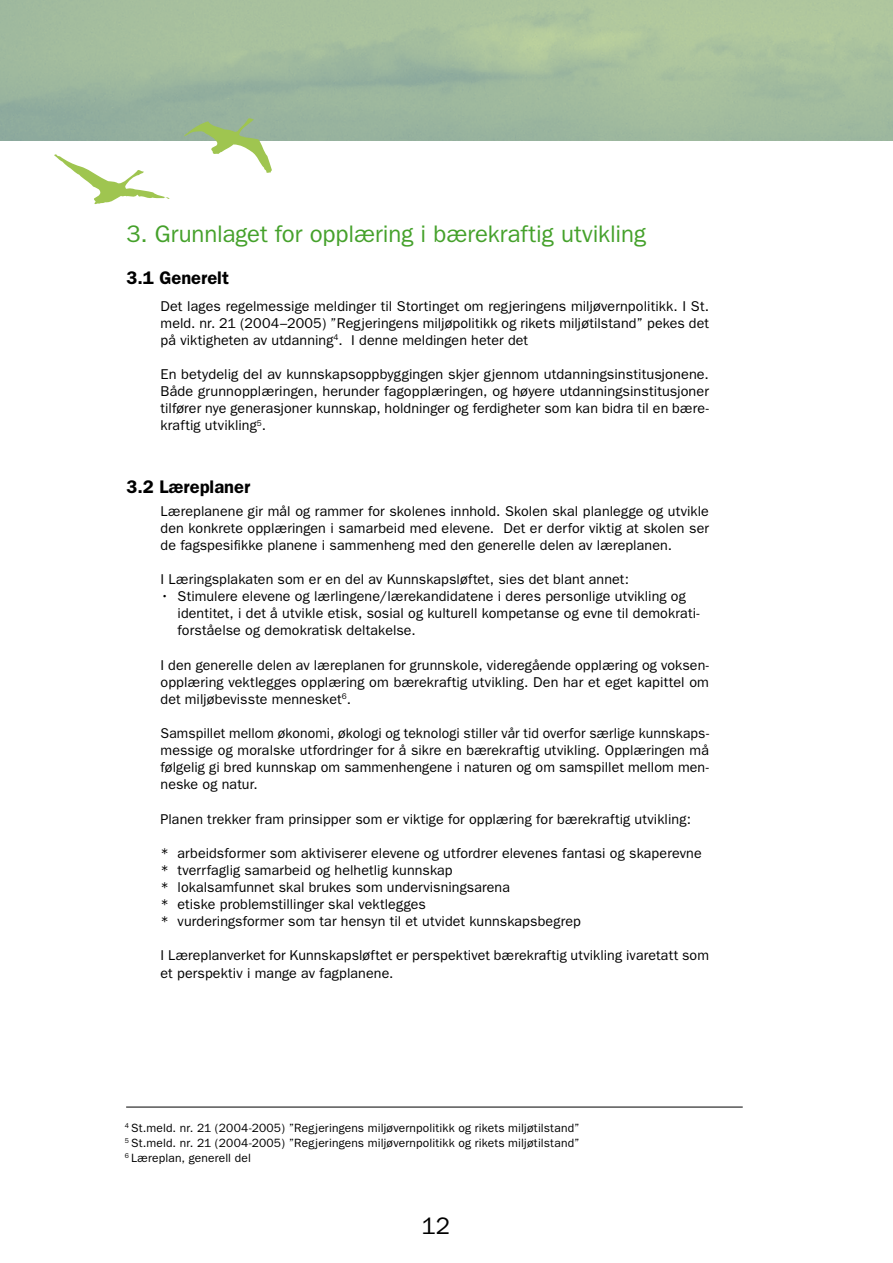
<style>
.page{position:relative;width:893px;height:1263px;background:#fff}
.page>*{position:absolute;margin:0;border:0;box-sizing:border-box;transform-origin:0 0}
.t1{font:24px "Franklin Gothic";letter-spacing:-.005em;color:#45a12b}
.t2{font:24px "Franklin Gothic";color:#000}
.t3{font:600 18.3px "Franklin Gothic";color:#000}
.t4{font:14.25px/17.1px "Franklin Gothic";letter-spacing:.005em;color:#000;text-align:justify}
.t5{font:12px/15px "Franklin Gothic";letter-spacing:.01em;color:#000;text-align:justify}
</style>
<div class="page">
<hr style="left:892px;top:0;width:1px;height:140px;background:#c9dd9b">
<hr style="left:126px;top:1107px;width:617px;height:1px;background:#000">
<svg style="left:54px;top:154px;width:116px;height:50px"></svg>
<svg style="left:184px;top:117px;width:88px;height:56px"></svg>
<h1 class="t1" style="left:126px;top:220px;width:521px">3. Grunnlaget for opplæring i bærekraftig utvikling</h1>
<p class="t3" style="left:126px;top:267px;width:104px">3.1 Generelt</p>
<p class="t4" style="left:161px;top:297px;width:550px">Det lages regelmessige meldinger til Stortinget om regjeringens miljøvernpolitikk. I St. meld. nr. 21 (2004–2005) ”Regjeringens miljøpolitikk og rikets miljøtilstand” pekes det på viktigheten av utdanning<sup>4</sup>. I denne meldingen heter det</p>
<p class="t4" style="left:161px;top:366px;width:550px">En betydelig del av kunnskapsoppbyggingen skjer gjennom utdanningsinstitusjonene.<br>Både grunnopplæringen, herunder fagopplæringen, og høyere utdanningsinstitusjoner tilfører nye generasjoner kunnskap, holdninger og ferdigheter som kan bidra til en bære&shy;kraftig utvikling<sup>5</sup>.</p>
<p class="t3" style="left:126px;top:476px;width:125px">3.2 Læreplaner</p>
<p class="t4" style="left:161px;top:502px;width:550px">Læreplanene gir mål og rammer for skolenes innhold. Skolen skal planlegge og utvikle den konkrete opplæringen i samarbeid med elevene. Det er derfor viktig at skolen ser de fagspesifikke planene i sammenheng med den generelle delen av læreplanen.</p>
<p class="t4" style="left:161px;top:571px;width:470px">I Læringsplakaten som er en del av Kunnskapsløftet, sies det blant annet:</p>
<p class="t4" style="left:178px;top:588px;width:524px;text-align:left;text-indent:-17px">• Stimulere elevene og lærlingene/lærekandidatene i deres personlige utvikling og identitet, i det å utvikle etisk, sosial og kulturell kompetanse og evne til demokrati&shy;forståelse og demokratisk deltakelse.</p>
<p class="t4" style="left:161px;top:656px;width:550px">I den generelle delen av læreplanen for grunnskole, videregående opplæring og voksen&shy;opplæring vektlegges opplæring om bærekraftig utvikling. Den har et eget kapittel om det miljøbevisste mennesket<sup>6</sup>.</p>
<p class="t4" style="left:161px;top:725px;width:550px">Samspillet mellom økonomi, økologi og teknologi stiller vår tid overfor særlige kunnskaps&shy;messige og moralske utfordringer for å sikre en bærekraftig utvikling. Opplæringen må følgelig gi bred kunnskap om sammenhengene i naturen og om samspillet mellom men&shy;neske og natur.</p>
<p class="t4" style="left:161px;top:810px;width:532px">Planen trekker fram prinsipper som er viktige for opplæring for bærekraftig utvikling:</p>
<p class="t4" style="left:161px;top:844px;width:543px;text-align:left">* arbeidsformer som aktiviserer elevene og utfordrer elevenes fantasi og skaperevne * tverrfaglig samarbeid og helhetlig kunnskap<br>* lokalsamfunnet skal brukes som undervisningsarena<br>* etiske problemstillinger skal vektlegges<br>* vurderingsformer som tar hensyn til et utvidet kunnskapsbegrep</p>
<p class="t4" style="left:161px;top:947px;width:550px">I Læreplanverket for Kunnskapsløftet er perspektivet bærekraftig utvikling ivaretatt som et perspektiv i mange av fagplanene.</p>
<p class="t5" style="left:125px;top:1120px;width:457px"><sup>4</sup> St.meld. nr. 21 (2004-2005) ”Regjeringens miljøvernpolitikk og rikets miljøtilstand” <sup>5</sup> St.meld. nr. 21 (2004-2005) ”Regjeringens miljøvernpolitikk og rikets miljøtilstand” <sup>6</sup> Læreplan, generell del</p>
<h1 class="t2" style="left:421px;top:1212px;width:30px">12</h1>
</div>
